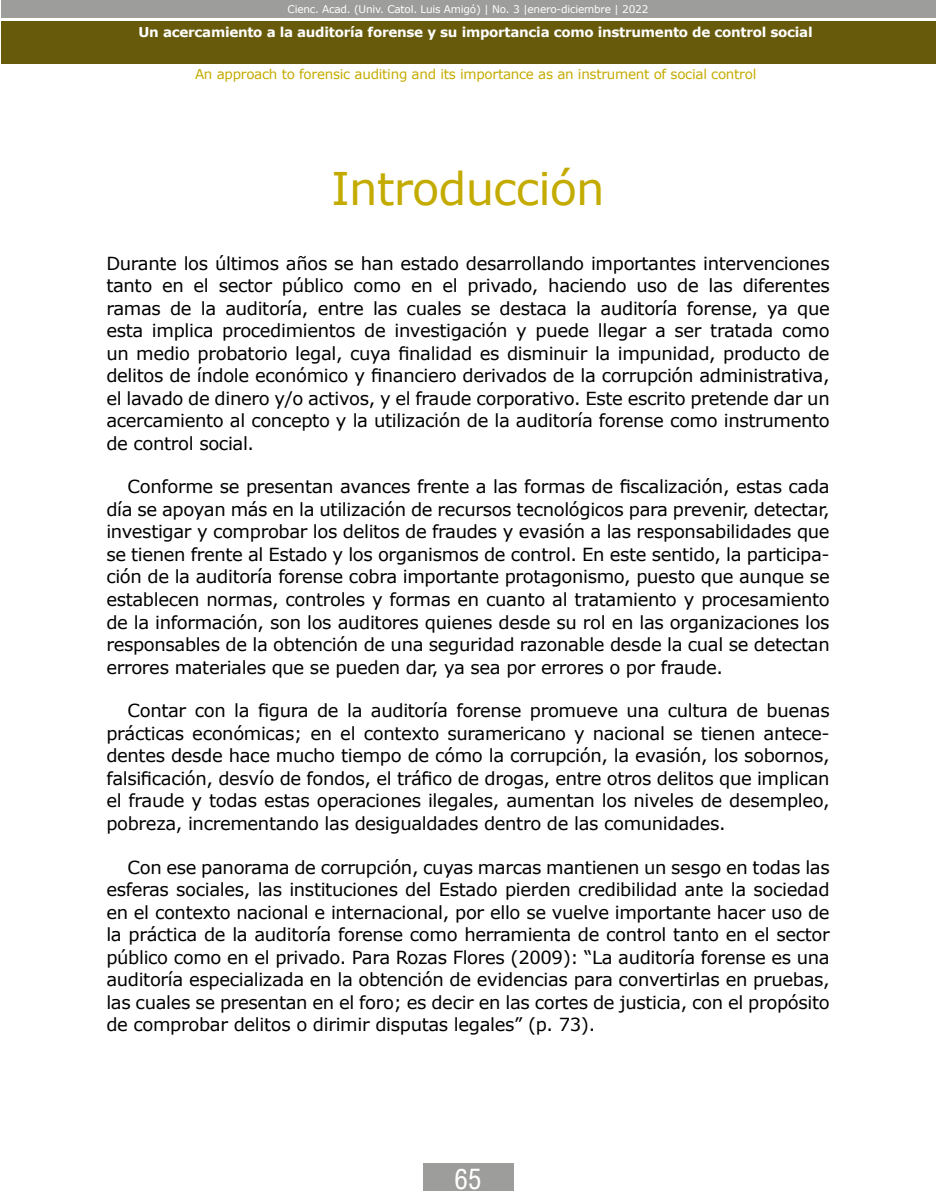
<style>
.page{position:relative;width:936px;height:1191px;background:#fff}
.page>*{position:absolute;margin:0;border:0;box-sizing:border-box;transform-origin:0 0}
.t1{font:45px "Verdana";letter-spacing:-.02em;color:#c4ab00}
.t2{font:27px "Arena Condensed";color:#fff}
.t3{font:18px/22.5px "Verdana";letter-spacing:-.02em;color:#000;text-align:justify}
.t4{font:700 13.5px "Verdana";letter-spacing:-.02em;color:#fff}
.t5{font:13.5px "Verdana";letter-spacing:-.02em;color:#c4ab00}
.t6{font:10.5px "Verdana";letter-spacing:-.02em;color:#fff}
</style>
<div class="page">
<div style="left:1px;top:21px;width:934px;height:43px;background:#685a0b"></div>
<div style="left:1px;top:0;width:934px;height:18px;background:#9d9d9c"></div>
<div style="left:423px;top:1163px;width:90px;height:28px;background:#9d9d9c"></div>
<p class="t6" style="left:287px;top:2px;width:362px">Cienc. Acad. (Univ. Catol. Luis Amigó) | No. 3 |enero-diciembre | 2022</p>
<p class="t4" style="left:139px;top:22px;width:675px">Un acercamiento a la auditoría forense y su importancia como instrumento de control social</p>
<p class="t5" style="left:195px;top:65px;width:563px">An approach to forensic auditing and its importance as an instrument of social control</p>
<h1 class="t1" style="left:331px;top:157px;width:275px">Introducción</h1>
<p class="t3" style="left:106px;top:252px;width:724px">Durante los últimos años se han estado desarrollando importantes intervenciones tanto en el sector público como en el privado, haciendo uso de las diferentes ramas de la auditoría, entre las cuales se destaca la auditoría forense, ya que esta implica procedimientos de investigación y puede llegar a ser tratada como un medio probatorio legal, cuya finalidad es disminuir la impunidad, producto de delitos de índole económico y financiero derivados de la corrupción administrativa, el lavado de dinero y/o activos, y el fraude corporativo. Este escrito pretende dar un acercamiento al concepto y la utilización de la auditoría forense como instrumento de control social.</p>
<p class="t3" style="left:106px;top:475px;width:725px;text-indent:21px">Conforme se presentan avances frente a las formas de fiscalización, estas cada día se apoyan más en la utilización de recursos tecnológicos para prevenir, detectar, investigar y comprobar los delitos de fraudes y evasión a las responsabilidades que se tienen frente al Estado y los organismos de control. En este sentido, la participa&shy;ción de la auditoría forense cobra importante protagonismo, puesto que aunque se establecen normas, controles y formas en cuanto al tratamiento y procesamiento de la información, son los auditores quienes desde su rol en las organizaciones los responsables de la obtención de una seguridad razonable desde la cual se detectan errores materiales que se pueden dar, ya sea por errores o por fraude.</p>
<p class="t3" style="left:106px;top:699px;width:724px;text-indent:21px">Contar con la figura de la auditoría forense promueve una cultura de buenas prácticas económicas; en el contexto suramericano y nacional se tienen antece&shy;dentes desde hace mucho tiempo de cómo la corrupción, la evasión, los sobornos, falsificación, desvío de fondos, el tráfico de drogas, entre otros delitos que implican el fraude y todas estas operaciones ilegales, aumentan los niveles de desempleo, pobreza, incrementando las desigualdades dentro de las comunidades.</p>
<p class="t3" style="left:106px;top:855px;width:724px;text-indent:21px">Con ese panorama de corrupción, cuyas marcas mantienen un sesgo en todas las esferas sociales, las instituciones del Estado pierden credibilidad ante la sociedad en el contexto nacional e internacional, por ello se vuelve importante hacer uso de la práctica de la auditoría forense como herramienta de control tanto en el sector público como en el privado. Para Rozas Flores (2009): “La auditoría forense es una auditoría especializada en la obtención de evidencias para convertirlas en pruebas, las cuales se presentan en el foro; es decir en las cortes de justicia, con el propósito de comprobar delitos o dirimir disputas legales” (p. 73).</p>
<h2 class="t2" style="left:454px;top:1163px;width:29px">65</h2>
</div>
